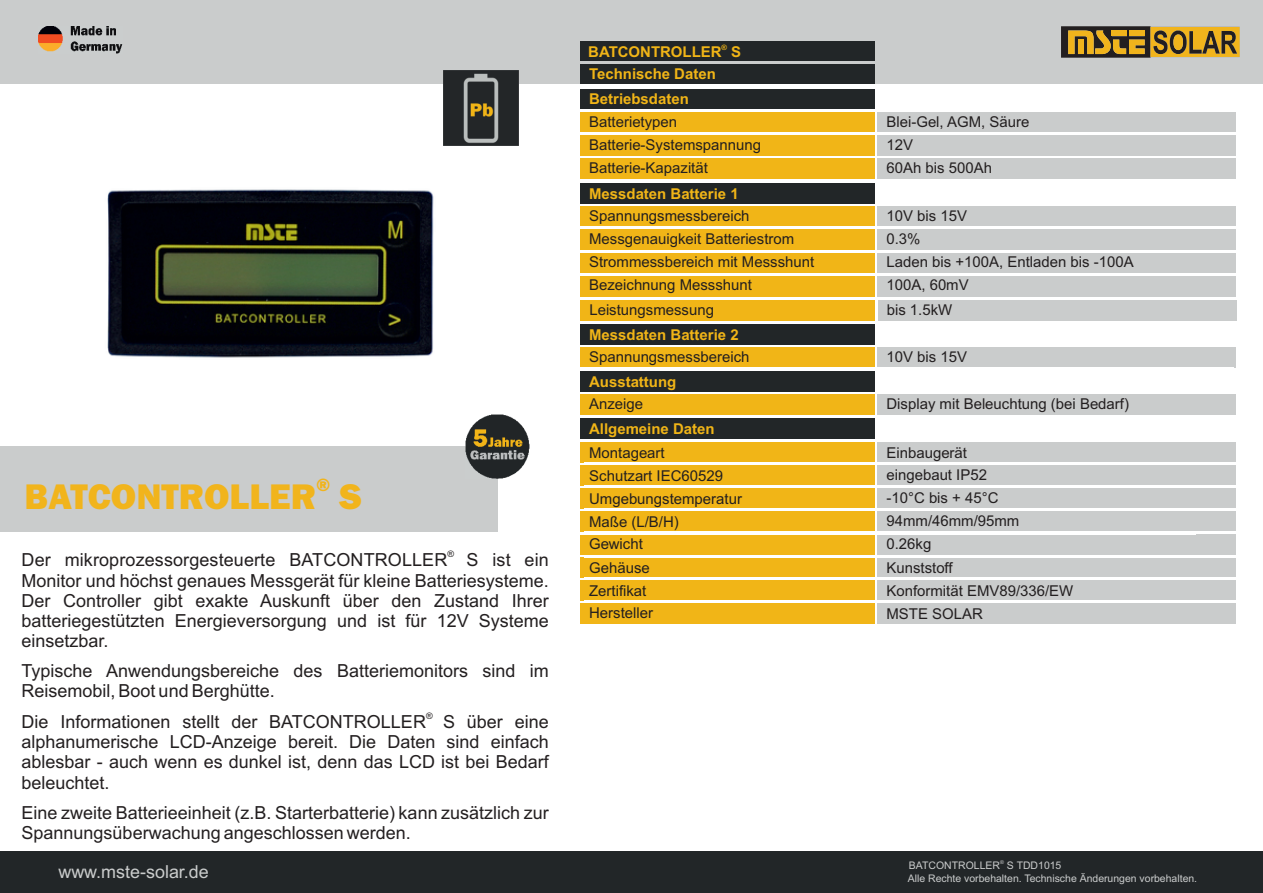
<style>
.page{position:relative;width:1263px;height:893px;background:#fff}
.page>*{position:absolute;margin:0;border:0;box-sizing:border-box;transform-origin:0 0}
.t1{font:800 36.9px "Franklin Gothic";color:#f1b41c}
.t2{font:800 18.45px "Franklin Gothic";color:#f1b41c}
.t3{font:18px/20.1px "Arial";color:#231f20;text-align:justify}
.t4{font:18px "Arial";color:#cacccc}
.t5{font:15px/23px "Arial";color:#231f20}
.t6{font:700 15px "Arial";color:#f1b517}
.t7{font:10.5px "Arial";color:#cacccc}
.t8{font:9px "Arial";color:#231f20}
.t9{font:700 7.5px "Arial";color:#f1b517}
.t10{font:5.25px "Arial";color:#cacccc}
</style>
<div class="page">
<div style="left:0;top:0;width:1263px;height:84px;background:#cacccc"></div>
<div style="left:580px;top:41px;width:294px;height:20px;background:#222628"></div>
<div style="left:580px;top:64px;width:294px;height:20px;background:#222628"></div>
<div style="left:580px;top:89px;width:294px;height:20px;background:#222628"></div>
<div style="left:580px;top:112px;width:294px;height:20px;background:#f1b517"></div>
<div style="left:878px;top:112px;width:358px;height:20px;background:#cacccc"></div>
<div style="left:580px;top:135px;width:294px;height:20px;background:#f1b517"></div>
<div style="left:878px;top:135px;width:358px;height:20px;background:#cacccc"></div>
<div style="left:580px;top:253px;width:294px;height:20px;background:#f1b517"></div>
<div style="left:878px;top:253px;width:358px;height:20px;background:#cacccc"></div>
<div style="left:580px;top:276px;width:294px;height:20px;background:#f1b517"></div>
<div style="left:878px;top:276px;width:358px;height:20px;background:#cacccc"></div>
<div style="left:580px;top:511px;width:294px;height:20px;background:#f1b517"></div>
<div style="left:878px;top:511px;width:358px;height:20px;background:#cacccc"></div>
<div style="left:580px;top:534px;width:294px;height:20px;background:#f1b517"></div>
<div style="left:0;top:852px;width:1263px;height:41px;background:#222628"></div>
<svg style="left:1061px;top:26px;width:179px;height:32px;background:#957529"></svg>
<img style="left:38px;top:26px;width:85px;height:27px">
<div style="left:878px;top:534px;width:358px;height:20px;background:#cacccc"></div>
<div style="left:580px;top:206px;width:294px;height:20px;background:#f1b517"></div>
<div style="left:878px;top:206px;width:358px;height:20px;background:#cacccc"></div>
<div style="left:580px;top:395px;width:294px;height:20px;background:#f1b517"></div>
<div style="left:878px;top:395px;width:358px;height:20px;background:#cacccc"></div>
<div style="left:580px;top:371px;width:294px;height:20px;background:#222628"></div>
<div style="left:580px;top:419px;width:294px;height:20px;background:#222628"></div>
<div style="left:0;top:446px;width:497px;height:85px;background:#cacccc"></div>
<img style="left:466px;top:415px;width:63px;height:63px">
<div style="left:580px;top:183px;width:294px;height:20px;background:#222628"></div>
<div style="left:580px;top:347px;width:294px;height:20px;background:#f1b517"></div>
<div style="left:878px;top:347px;width:358px;height:20px;background:#cacccc"></div>
<div style="left:580px;top:324px;width:294px;height:20px;background:#222628"></div>
<hr style="left:540px;top:532px;width:656px;height:3px;background:#fff">
<div style="left:580px;top:229px;width:294px;height:20px;background:#f1b517"></div>
<div style="left:878px;top:229px;width:358px;height:20px;background:#cacccc"></div>
<div style="left:580px;top:300px;width:295px;height:20px;background:#f1b517"></div>
<div style="left:878px;top:300px;width:358px;height:20px;background:#cacccc"></div>
<div style="left:580px;top:159px;width:294px;height:20px;background:#f1b517"></div>
<div style="left:878px;top:159px;width:358px;height:20px;background:#cacccc"></div>
<div style="left:580px;top:488px;width:294px;height:20px;background:#f1b517"></div>
<div style="left:878px;top:488px;width:358px;height:20px;background:#cacccc"></div>
<div style="left:580px;top:465px;width:294px;height:20px;background:#f1b517"></div>
<div style="left:878px;top:465px;width:358px;height:20px;background:#cacccc"></div>
<div style="left:580px;top:442px;width:294px;height:20px;background:#f1b517"></div>
<div style="left:878px;top:442px;width:358px;height:20px;background:#cacccc"></div>
<div style="left:580px;top:581px;width:294px;height:20px;background:#f1b517"></div>
<div style="left:878px;top:581px;width:358px;height:20px;background:#cacccc"></div>
<hr style="left:584px;top:600px;width:656px;height:3px;background:#fff">
<div style="left:580px;top:604px;width:294px;height:20px;background:#f1b517"></div>
<div style="left:878px;top:604px;width:358px;height:20px;background:#cacccc"></div>
<div style="left:580px;top:558px;width:294px;height:20px;background:#f1b517"></div>
<div style="left:878px;top:558px;width:358px;height:20px;background:#cacccc"></div>
<hr style="left:584px;top:577px;width:656px;height:3px;background:#fff">
<img style="left:443px;top:70px;width:76px;height:76px">
<img style="left:107px;top:189px;width:327px;height:169px">
<p class="t2" style="left:316px;top:478px;width:16px">®</p>
<h1 class="t1" style="left:25px;top:483px;width:339px">BATCONTROLLER S</h1>
<p class="t8" style="left:447px;top:551px;width:8px">®</p>
<p class="t3" style="left:22px;top:552px;width:529px">Der mikroprozessorgesteuerte BATCONTROLLER S ist ein Monitor und höchst genaues Messgerät für kleine Batteriesysteme.<br>Der Controller gibt exakte Auskunft über den Zustand Ihrer batteriegestützten Energieversorgung und ist für 12V Systeme einsetzbar.</p>
<p class="t3" style="left:22px;top:662px;width:529px">Typische Anwendungsbereiche des Batteriemonitors sind im<br>Reisemobil, Boot und Berghütte.</p>
<p class="t8" style="left:426px;top:713px;width:8px">®</p>
<p class="t3" style="left:22px;top:713px;width:529px">Die Informationen stellt der BATCONTROLLER S über eine alphanumerische LCD-Anzeige bereit. Die Daten sind einfach ablesbar - auch wenn es dunkel ist, denn das LCD ist bei Bedarf beleuchtet.</p>
<p class="t3" style="left:22px;top:804px;width:529px">Eine zweite Batterieeinheit (z.B. Starterbatterie) kann zusätzlich zur<br>Spannungsüberwachung angeschlossen werden.</p>
<p class="t4" style="left:58px;top:865px;width:152px">www.mste-solar.de</p>
<p class="t9" style="left:722px;top:44px;width:7px">®</p>
<p class="t6" style="left:588px;top:46px;width:154px">BATCONTROLLER S</p>
<p class="t6" style="left:589px;top:68px;width:128px">Technische Daten</p>
<p class="t5" style="left:589px;top:111px;width:90px">Batterietypen</p>
<p class="t5" style="left:886px;top:111px;width:144px">Blei-Gel, AGM, Säure</p>
<p class="t5" style="left:589px;top:135px;width:173px">Batterie-Systemspannung</p>
<p class="t5" style="left:886px;top:135px;width:28px">12V</p>
<p class="t6" style="left:589px;top:94px;width:101px">Betriebsdaten</p>
<p class="t5" style="left:589px;top:158px;width:120px">Batterie-Kapazität</p>
<p class="t5" style="left:886px;top:158px;width:107px">60Ah bis 500Ah</p>
<p class="t6" style="left:589px;top:189px;width:151px">Messdaten Batterie 1</p>
<p class="t5" style="left:589px;top:205px;width:162px">Spannungsmessbereich</p>
<p class="t5" style="left:886px;top:205px;width:82px">10V bis 15V</p>
<p class="t5" style="left:589px;top:228px;width:207px">Messgenauigkeit Batteriestrom</p>
<p class="t5" style="left:886px;top:228px;width:36px">0.3%</p>
<p class="t5" style="left:589px;top:252px;width:227px">Strommessbereich mit Messshunt</p>
<p class="t5" style="left:886px;top:252px;width:249px">Laden bis +100A, Entladen bis -100A</p>
<p class="t5" style="left:589px;top:275px;width:164px">Bezeichnung Messshunt</p>
<p class="t5" style="left:886px;top:275px;width:84px">100A, 60mV</p>
<p class="t5" style="left:589px;top:299px;width:126px">Leistungsmessung</p>
<p class="t5" style="left:887px;top:299px;width:67px">bis 1.5kW</p>
<p class="t6" style="left:589px;top:329px;width:151px">Messdaten Batterie 2</p>
<p class="t5" style="left:589px;top:346px;width:162px">Spannungsmessbereich</p>
<p class="t5" style="left:886px;top:346px;width:82px">10V bis 15V</p>
<p class="t6" style="left:589px;top:376px;width:89px">Ausstattung</p>
<p class="t6" style="left:589px;top:423px;width:127px">Allgemeine Daten</p>
<p class="t5" style="left:589px;top:394px;width:55px">Anzeige</p>
<p class="t5" style="left:886px;top:394px;width:244px">Display mit Beleuchtung (bei Bedarf)</p>
<p class="t5" style="left:589px;top:442px;width:77px">Montageart</p>
<p class="t5" style="left:886px;top:442px;width:82px">Einbaugerät</p>
<p class="t5" style="left:589px;top:465px;width:135px">Schutzart IEC60529</p>
<p class="t5" style="left:886px;top:465px;width:102px">eingebaut IP52</p>
<p class="t5" style="left:589px;top:488px;width:154px">Umgebungstemperatur</p>
<p class="t5" style="left:886px;top:488px;width:114px">-10°C bis + 45°C</p>
<p class="t5" style="left:589px;top:511px;width:91px">Maße (L/B/H)</p>
<p class="t5" style="left:886px;top:511px;width:134px">94mm/46mm/95mm<br>0.26kg</p>
<p class="t5" style="left:589px;top:533px;width:55px">Gewicht</p>
<p class="t5" style="left:589px;top:558px;width:62px">Gehäuse</p>
<p class="t5" style="left:886px;top:558px;width:68px">Kunststoff</p>
<p class="t5" style="left:589px;top:581px;width:59px">Zertifikat</p>
<p class="t5" style="left:886px;top:581px;width:188px">Konformität EMV89/336/EW<br>MSTE SOLAR</p>
<p class="t5" style="left:589px;top:603px;width:65px">Hersteller</p>
<p class="t10" style="left:1000px;top:860px;width:5px">®</p>
<p class="t7" style="left:908px;top:874px;width:291px">Alle Rechte vorbehalten. Technische Änderungen vorbehalten.</p>
<p class="t7" style="left:909px;top:862px;width:154px">BATCONTROLLER S TDD1015</p>
</div>
